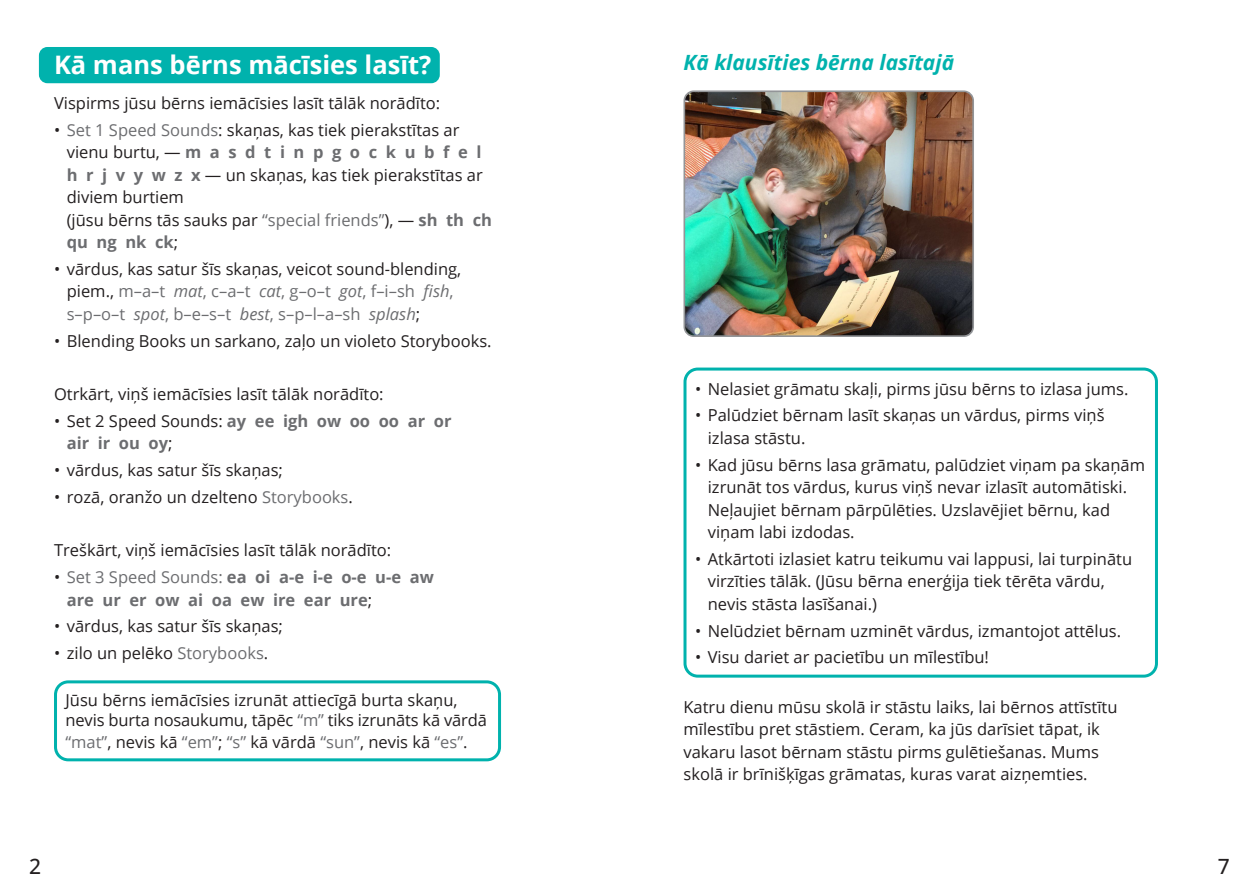
<style>
.page{position:relative;width:1259px;height:893px;background:#fff}
.page>*{position:absolute;margin:0;border:0;box-sizing:border-box;transform-origin:0 0}
.B_HEADER{font:700 25.5px "Open Sans";color:#fff}
.C_HEAD{font:italic 700 21px "Open Sans";color:#00b2ad}
.t1{font:500 21px "Open Sans";color:#231f20}
.Main_text{font:16.5px/22.5px "Open Sans";color:#231f20}
.t2{font:700 16.5px/22.5px "Open Sans";color:#6c6d70}
.s1{color:#6c6d70}
.s2{font-weight:700;color:#6c6d70}
.s3{font-style:italic;color:#6c6d70}
.s4{font-weight:400;color:#231f20}
.s5{font-weight:400}
</style>
<div class="page">
<div style="left:39px;top:47px;width:401px;height:36px;background:#00b2ad;border-radius:9px"></div>
<div style="left:683px;top:368px;width:475px;height:310px;border:3px solid #00b2ad;border-radius:13px"></div>
<div style="left:54px;top:680px;width:447px;height:81px;border:3px solid #00b2ad;border-radius:13px"></div>
<img style="left:686px;top:93px;width:285px;height:241px">
<div style="left:683px;top:90px;width:291px;height:247px;border:2px solid #939598;border-radius:9px"></div>
<p class="B_HEADER" style="left:54px;top:46px;width:379px">Kā mans bērns mācīsies lasīt?</p>
<p class="Main_text" style="left:54px;top:91px;width:388px">Vispirms jūsu bērns iemācīsies lasīt tālāk norādīto:</p>
<p class="Main_text" style="left:67px;top:118px;width:427px;text-indent:-13px">• <span class="s1">Set 1 Speed Sounds</span>: skaņas, kas tiek pierakstītas ar vienu burtu, — <span class="s2">m a s d t i n p g o c k u b f e l h r j v y w z x</span> — un skaņas, kas tiek pierakstītas ar diviem burtiem<br>(jūsu bērns tās sauks par <span class="s1">“special friends”</span>), — <span class="s2">sh th ch qu ng nk ck</span>;</p>
<p class="Main_text" style="left:67px;top:257px;width:396px;text-indent:-13px">• vārdus, kas satur šīs skaņas, veicot sound-blending, piem., <span class="s1">m–a–t</span> <span class="s3">mat</span><span class="s1">, c–a–t</span> <span class="s3">cat</span><span class="s1">, g–o–t</span> <span class="s3">got</span><span class="s1">, f–i–sh</span> <span class="s3">fish</span><span class="s1">, s–p–o–t</span> <span class="s3">spot</span><span class="s1">, b–e–s–t</span> <span class="s3">best</span><span class="s1">, s–p–l–a–sh</span> <span class="s3">splash</span>;</p>
<p class="Main_text" style="left:54px;top:329px;width:439px">• Blending Books un sarkano, zaļo un violeto Storybooks.</p>
<p class="Main_text" style="left:54px;top:382px;width:331px">Otrkārt, viņš iemācīsies lasīt tālāk norādīto:</p>
<p class="t2" style="left:67px;top:409px;width:386px;text-indent:-13px"><span class="s4">• Set 2 Speed Sounds:</span> ay ee igh ow oo oo ar or air ir ou oy<span class="s4">;</span></p>
<p class="Main_text" style="left:54px;top:458px;width:230px">• vārdus, kas satur šīs skaņas;</p>
<p class="Main_text" style="left:54px;top:485px;width:300px">• rozā, oranžo un dzelteno <span class="s1">Storybooks</span>.</p>
<p class="Main_text" style="left:54px;top:539px;width:339px">Treškārt, viņš iemācīsies lasīt tālāk norādīto:</p>
<p class="t2" style="left:67px;top:565px;width:369px;text-indent:-13px"><span class="s4">•</span> <span class="s5">Set 3 Speed Sounds:</span> ea oi a-e i-e o-e u-e aw are ur er ow ai oa ew ire ear ure<span class="s4">;</span></p>
<p class="Main_text" style="left:54px;top:615px;width:230px">• vārdus, kas satur šīs skaņas;</p>
<p class="Main_text" style="left:54px;top:641px;width:216px">• zilo un pelēko <span class="s1">Storybooks</span>.</p>
<p class="Main_text" style="left:66px;top:690px;width:423px;line-height:19.5px">Jūsu bērns iemācīsies izrunāt attiecīgā burta skaņu, nevis burta nosaukumu, tāpēc <span class="s1">“m”</span> tiks izrunāts kā vārdā</p>
<p class="Main_text" style="left:66px;top:730px;width:403px"><span class="s1">“mat”</span>, nevis kā <span class="s1">“em”</span>; <span class="s1">“s”</span> kā vārdā <span class="s1">“sun”</span>, nevis kā <span class="s1">“es”</span>.</p>
<p class="C_HEAD" style="left:683px;top:48px;width:272px">Kā klausīties bērna lasītajā</p>
<p class="Main_text" style="left:695px;top:377px;width:435px">• Nelasiet grāmatu skaļi, pirms jūsu bērns to izlasa jums.</p>
<p class="Main_text" style="left:708px;top:404px;width:398px;text-indent:-13px">• Palūdziet bērnam lasīt skaņas un vārdus, pirms viņš izlasa stāstu.</p>
<p class="Main_text" style="left:708px;top:453px;width:439px;text-indent:-13px">• Kad jūsu bērns lasa grāmatu, palūdziet viņam pa skaņām izrunāt tos vārdus, kurus viņš nevar izlasīt automātiski.<br>Neļaujiet bērnam pārpūlēties. Uzslavējiet bērnu, kad viņam labi izdodas.</p>
<p class="Main_text" style="left:708px;top:547px;width:426px;text-indent:-13px">• Atkārtoti izlasiet katru teikumu vai lappusi, lai turpinātu virzīties tālāk. (Jūsu bērna enerģija tiek tērēta vārdu, nevis stāsta lasīšanai.)</p>
<p class="Main_text" style="left:695px;top:619px;width:427px">• Nelūdziet bērnam uzminēt vārdus, izmantojot attēlus.</p>
<p class="Main_text" style="left:695px;top:646px;width:295px">• Visu dariet ar pacietību un mīlestību!</p>
<p class="Main_text" style="left:683px;top:695px;width:435px">Katru dienu mūsu skolā ir stāstu laiks, lai bērnos attīstītu mīlestību pret stāstiem. Ceram, ka jūs darīsiet tāpat, ik vakaru lasot bērnam stāstu pirms gulētiešanas. Mums skolā ir brīnišķīgas grāmatas, kuras varat aizņemties.</p>
<p class="t1" style="left:29px;top:852px;width:14px">2</p>
<p class="t1" style="left:1217px;top:852px;width:14px">7</p>
</div>
